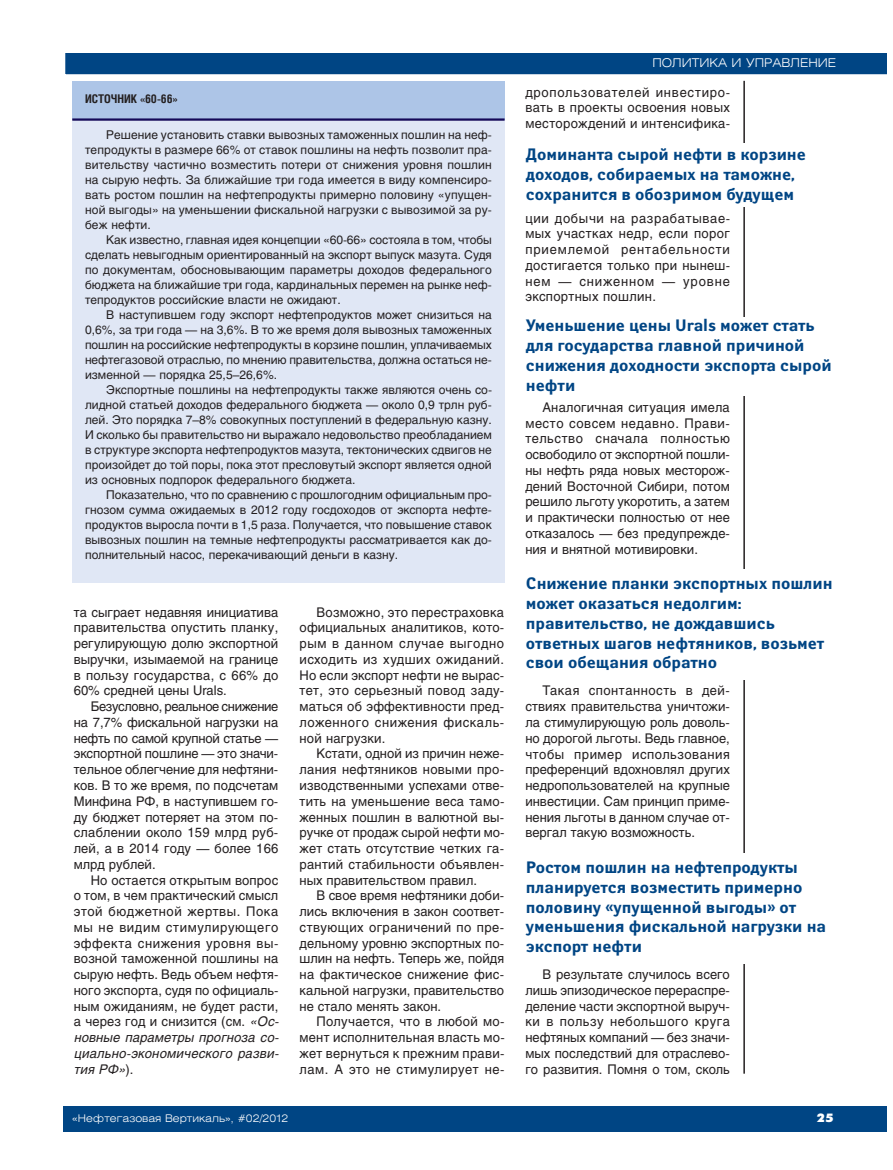
<style>
.page{position:relative;width:893px;height:1170px;background:#fff}
.page>*{position:absolute;margin:0;border:0;box-sizing:border-box;transform-origin:0 0}
.t1{font:700 16.5px/19.8px "Yanus C";color:#004584}
.t2{font:13.2px/15.8px "Helios";letter-spacing:.01em;color:#231f20;text-align:justify}
.t3{font:12px/15px "Helios";color:#231f20;text-align:justify}
.t4{font:300 12px "Helios Ext";color:#fff}
.t5{font:700 12px "Helios Cond";color:#231f20}
.t6{font:12px "Futura Futuris XC";color:#fff}
.t7{font:300 10.5px "Helios Ext";color:#fff}
.s1{font-style:italic}
</style>
<div class="page">
<div style="left:64px;top:1106px;width:823px;height:25px;background:#004584"></div>
<div style="left:65px;top:53px;width:822px;height:21px;background:#004584"></div>
<div style="left:64px;top:51px;width:825px;height:25px;border:2px solid #fff"></div>
<hr style="left:743px;top:81px;width:2px;height:992px;background:#231f20">
<div style="left:72px;top:120px;width:433px;height:463px;background:#e0e7f5"></div>
<div style="left:72px;top:81px;width:433px;height:39px;background:#adc5e7"></div>
<hr style="left:72px;top:118px;width:433px;height:3px;background:#140858">
<div style="left:526px;top:569px;width:312px;height:110px;background:#fff"></div>
<div style="left:526px;top:853px;width:312px;height:110px;background:#fff"></div>
<p class="t5" style="left:85px;top:95px;width:94px">ИСТОЧНИК «60-66»</p>
<p class="t3" style="left:85px;top:128px;width:408px;text-indent:21px">Решение установить ставки вывозных таможенных пошлин на неф&shy;тепродукты в размере 66% от ставок пошлины на нефть позволит пра&shy;вительству частично возместить потери от снижения уровня пошлин на сырую нефть. За ближайшие три года имеется в виду компенсиро&shy;вать ростом пошлин на нефтепродукты примерно половину «упущен&shy;ной выгоды» на уменьшении фискальной нагрузки с вывозимой за ру&shy;беж нефти.</p>
<p class="t3" style="left:85px;top:233px;width:408px;text-indent:21px">Как известно, главная идея концепции «60-66» состояла в том, чтобы сделать невыгодным ориентированный на экспорт выпуск мазута. Судя по документам, обосновывающим параметры доходов федерального бюджета на ближайшие три года, кардинальных перемен на рынке неф&shy;тепродуктов российские власти не ожидают.</p>
<p class="t3" style="left:85px;top:308px;width:408px;text-indent:21px">В наступившем году экспорт нефтепродуктов может снизиться на 0,6%, за три года — на 3,6%. В то же время доля вывозных таможенных пошлин на российские нефтепродукты в корзине пошлин, уплачиваемых нефтегазовой отраслью, по мнению правительства, должна остаться не&shy;изменной — порядка 25,5–26,6%.</p>
<p class="t3" style="left:85px;top:383px;width:409px;text-indent:21px">Экспортные пошлины на нефтепродукты также являются очень со&shy;лидной статьей доходов федерального бюджета — около 0,9 трлн руб&shy;лей. Это порядка 7–8% совокупных поступлений в федеральную казну.<br>И сколько бы правительство ни выражало недовольство преобладанием в структуре экспорта нефтепродуктов мазута, тектонических сдвигов не произойдет до той поры, пока этот пресловутый экспорт является одной из основных подпорок федерального бюджета.</p>
<p class="t3" style="left:85px;top:488px;width:408px;text-indent:21px">Показательно, что по сравнению с прошлогодним официальным про&shy;гнозом сумма ожидаемых в 2012 году госдоходов от экспорта нефте&shy;продуктов выросла почти в 1,5 раза. Получается, что повышение ставок вывозных пошлин на темные нефтепродукты рассматривается как до&shy;полнительный насос, перекачивающий деньги в казну.</p>
<p class="t2" style="left:74px;top:605px;width:206px">та сыграет недавняя инициатива правительства опустить планку, регулирующую долю экспортной выручки, изымаемой на границе в пользу государства, с 66% до 60% средней цены Urals.</p>
<p class="t2" style="left:74px;top:700px;width:206px;text-indent:17px">Безусловно, реальное снижение на 7,7% фискальной нагрузки на нефть по самой крупной статье — экспортной пошлине — это значи&shy;тельное облегчение для нефтяни&shy;ков. В то же время, по подсчетам Минфина РФ, в наступившем го&shy;ду бюджет потеряет на этом по&shy;слаблении около 159 млрд руб&shy;лей, а в 2014 году — более 166 млрд рублей.</p>
<p class="t2" style="left:74px;top:873px;width:209px;text-align:left;text-indent:17px">Но остается открытым вопрос о том, в чем практический смысл этой бюджетной жертвы. Пока мы не видим стимулирующего эффекта снижения уровня вы&shy;возной таможенной пошлины на сырую нефть. Ведь объем нефтя&shy;ного экспорта, судя по официаль&shy;ным ожиданиям, не будет расти, а через год и снизится (см. <span class="s1">«Ос&shy;новные параметры прогноза со&shy;циально-экономического разви&shy;тия РФ»</span>) .</p>
<p class="t2" style="left:300px;top:605px;width:206px;text-indent:17px">Возможно, это перестраховка официальных аналитиков, кото&shy;рым в данном случае выгодно исходить из худших ожиданий.<br>Но если экспорт нефти не вырас&shy;тет, это серьезный повод заду&shy;маться об эффективности пред&shy;ложенного снижения фискаль&shy;ной нагрузки.</p>
<p class="t2" style="left:300px;top:747px;width:206px;text-indent:17px">Кстати, одной из причин неже&shy;лания нефтяников новыми про&shy;изводственными успехами отве&shy;тить на уменьшение веса тамо&shy;женных пошлин в валютной вы&shy;ручке от продаж сырой нефти мо&shy;жет стать отсутствие четких га&shy;рантий стабильности объявлен&shy;ных правительством правил.</p>
<p class="t2" style="left:300px;top:889px;width:206px;text-indent:17px">В свое время нефтяники доби&shy;лись включения в закон соответ&shy;ствующих ограничений по пре&shy;дельному уровню экспортных по&shy;шлин на нефть. Теперь же, пойдя на фактическое снижение фис&shy;кальной нагрузки, правительство не стало менять закон.</p>
<p class="t2" style="left:300px;top:1015px;width:207px;text-indent:17px">Получается, что в любой мо&shy;мент исполнительная власть мо&shy;жет вернуться к прежним прави&shy;лам. А это не стимулирует не-</p>
<p class="t7" style="left:72px;top:1113px;width:217px">«Нефтегазовая Вертикаль», #02/2012</p>
<p class="t4" style="left:652px;top:58px;width:185px">ПОЛИТИКА И УПРАВЛЕНИЕ</p>
<p class="t2" style="left:525px;top:85px;width:206px">дропользователей инвестиро&shy;вать в проекты освоения новых месторождений и интенсифика-</p>
<p class="t1" style="left:526px;top:146px;width:282px">Доминанта сырой нефти в корзине доходов, собираемых на таможне, сохранится в обозримом будущем</p>
<p class="t2" style="left:525px;top:211px;width:206px">ции добычи на разрабатывае&shy;мых участках недр, если порог приемлемой рентабельности достигается только при нынеш&shy;нем — сниженном — уровне экспортных пошлин.</p>
<p class="t1" style="left:526px;top:317px;width:307px">Уменьшение цены Urals может стать для государства главной причиной снижения доходности экспорта сырой нефти</p>
<p class="t2" style="left:525px;top:400px;width:206px;text-indent:17px">Аналогичная ситуация имела место совсем недавно. Прави&shy;тельство сначала полностью освободило от экспортной пошли&shy;ны нефть ряда новых месторож&shy;дений Восточной Сибири, потом решило льготу укоротить, а затем и практически полностью от нее отказалось — без предупрежде&shy;ния и внятной мотивировки.</p>
<p class="t1" style="left:526px;top:575px;width:308px">Снижение планки экспортных пошлин может оказаться недолгим: правительство, не дождавшись ответных шагов нефтяников, возьмет свои обещания обратно</p>
<p class="t2" style="left:525px;top:684px;width:206px;text-indent:17px">Такая спонтанность в дей&shy;ствиях правительства уничтожи&shy;ла стимулирующую роль доволь&shy;но дорогой льготы. Ведь главное, чтобы пример использования преференций вдохновлял других недропользователей на крупные инвестиции. Сам принцип приме&shy;нения льготы в данном случае от&shy;вергал такую возможность.</p>
<p class="t1" style="left:526px;top:858px;width:302px">Ростом пошлин на нефтепродукты планируется возместить примерно половину «упущенной выгоды» от уменьшения фискальной нагрузки на экспорт нефти</p>
<p class="t2" style="left:525px;top:967px;width:206px;text-indent:17px">В результате случилось всего лишь эпизодическое перераспре&shy;деление части экспортной выруч&shy;ки в пользу небольшого круга нефтяных компаний — без значи&shy;мых последствий для отраслево&shy;го развития. Помня о том, сколь</p>
<p class="t6" style="left:817px;top:1113px;width:18px">25</p>
</div>
